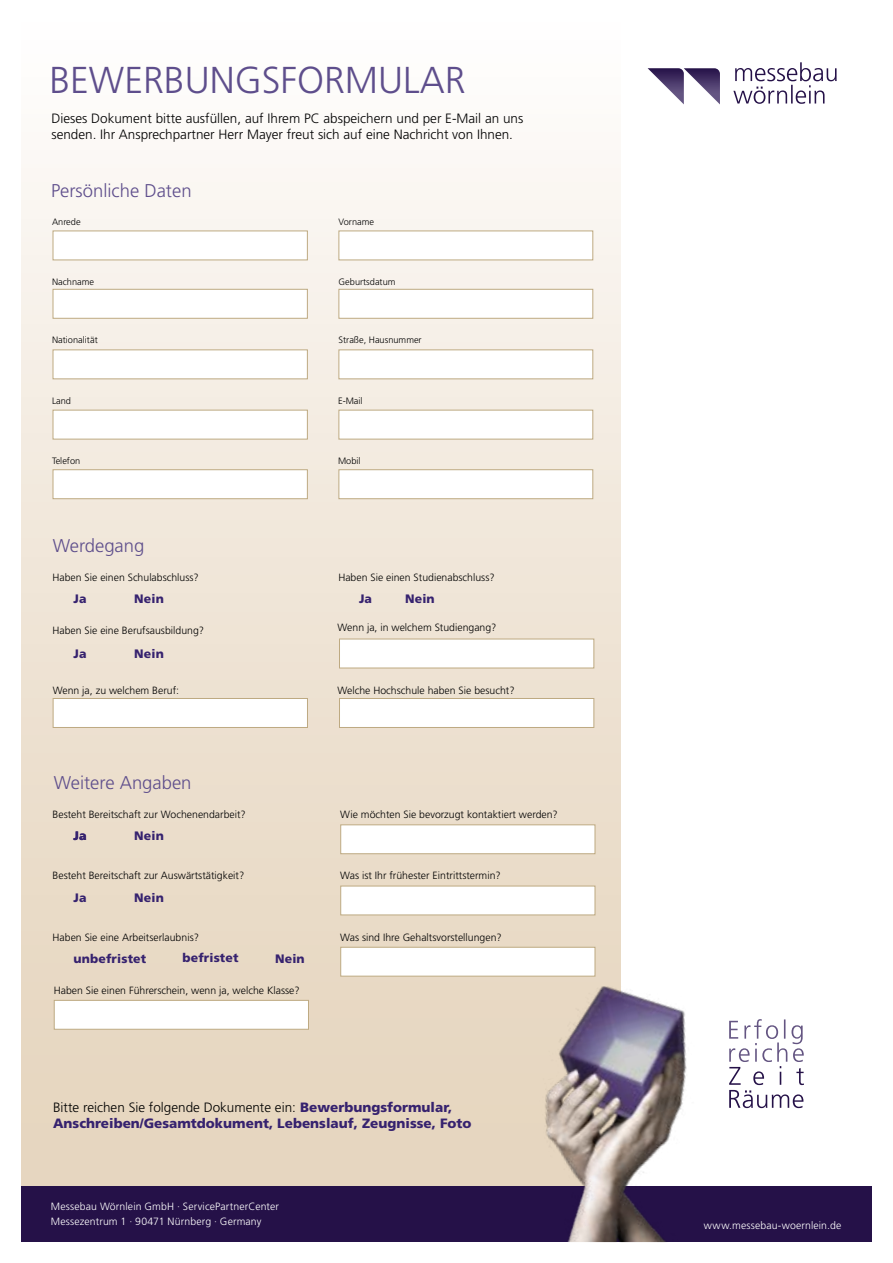
<style>
.page{position:relative;width:893px;height:1263px;background:#fff}
.page>*{position:absolute;margin:0;border:0;box-sizing:border-box;transform-origin:0 0}
.t1{font:300 37.5px "Frutiger";color:#5e4e8c}
.t2{font:300 18.45px "Frutiger";color:#5e4e8c}
.t3{font:300 13.5px/16.5px "Frutiger";color:#000}
.t4{font:900 13.5px/16.5px "Frutiger";color:#36226f}
.t5{font:900 12.3px "Frutiger";letter-spacing:.01em;color:#36226f}
.t6{font:300 10.5px "Frutiger";color:#000}
.t7{font:300 10.5px/15px "Frutiger";letter-spacing:.015em;color:#fff}
.t8{font:300 9.3px "Frutiger";color:#000}
.s1{font-weight:300;color:#000}
</style>
<div class="page">
<svg style="left:648px;top:68px;width:72px;height:36px"></svg>
<svg style="left:733px;top:62px;width:104px;height:42px"></svg>
<div style="left:21px;top:22px;width:600px;height:1165px;background:linear-gradient(to bottom,#fdfbf9,#e3d1b8)"></div>
<svg style="left:729px;top:1019px;width:75px;height:89px"></svg>
<div style="left:21px;top:1187px;width:851px;height:55px;background:#251148"></div>
<img style="left:460px;top:986px;width:238px;height:256px">
<div style="left:53px;top:231px;width:255px;height:29px;background:#fff;border:1px solid #beaa82"></div>
<div style="left:340px;top:947px;width:255px;height:29px;background:#fff;border:1px solid #beaa82"></div>
<div style="left:340px;top:824px;width:255px;height:30px;background:#fff;border:1px solid #beaa82"></div>
<div style="left:340px;top:886px;width:255px;height:29px;background:#fff;border:1px solid #beaa82"></div>
<div style="left:54px;top:1000px;width:255px;height:30px;background:#fff;border:1px solid #beaa82"></div>
<div style="left:339px;top:639px;width:255px;height:29px;background:#fff;border:1px solid #beaa82"></div>
<div style="left:339px;top:698px;width:255px;height:30px;background:#fff;border:1px solid #beaa82"></div>
<div style="left:53px;top:698px;width:255px;height:30px;background:#fff;border:1px solid #beaa82"></div>
<div style="left:53px;top:289px;width:255px;height:30px;background:#fff;border:1px solid #beaa82"></div>
<div style="left:53px;top:349px;width:255px;height:30px;background:#fff;border:1px solid #beaa82"></div>
<div style="left:53px;top:410px;width:255px;height:29px;background:#fff;border:1px solid #beaa82"></div>
<div style="left:53px;top:469px;width:255px;height:30px;background:#fff;border:1px solid #beaa82"></div>
<div style="left:338px;top:231px;width:255px;height:29px;background:#fff;border:1px solid #beaa82"></div>
<div style="left:338px;top:289px;width:255px;height:30px;background:#fff;border:1px solid #beaa82"></div>
<div style="left:338px;top:349px;width:255px;height:30px;background:#fff;border:1px solid #beaa82"></div>
<div style="left:338px;top:410px;width:255px;height:29px;background:#fff;border:1px solid #beaa82"></div>
<div style="left:338px;top:469px;width:255px;height:30px;background:#fff;border:1px solid #beaa82"></div>
<h1 class="t1" style="left:49px;top:59px;width:418px">BEWERBUNGSFORMULAR</h1>
<p class="t3" style="left:51px;top:110px;width:473px">Dieses Dokument bitte ausfüllen, auf Ihrem PC abspeichern und per E-Mail an uns senden. Ihr Ansprechpartner Herr Mayer freut sich auf eine Nachricht von Ihnen.</p>
<h2 class="t2" style="left:51px;top:180px;width:142px">Persönliche Daten</h2>
<p class="t8" style="left:52px;top:217px;width:30px">Anrede</p>
<p class="t8" style="left:339px;top:217px;width:37px">Vorname</p>
<p class="t8" style="left:52px;top:276px;width:44px">Nachname</p>
<p class="t8" style="left:339px;top:276px;width:58px">Geburtsdatum</p>
<p class="t8" style="left:52px;top:334px;width:47px">Nationalität</p>
<p class="t8" style="left:339px;top:334px;width:85px">Straße, Hausnummer</p>
<p class="t8" style="left:52px;top:395px;width:20px">Land</p>
<p class="t8" style="left:338px;top:395px;width:26px">E-Mail</p>
<p class="t8" style="left:52px;top:455px;width:30px">Telefon</p>
<p class="t8" style="left:338px;top:455px;width:24px">Mobil</p>
<h2 class="t2" style="left:53px;top:535px;width:93px">Werdegang</h2>
<p class="t6" style="left:53px;top:572px;width:148px">Haben Sie einen Schulabschluss?</p>
<p class="t5" style="left:73px;top:592px;width:15px">Ja</p>
<p class="t5" style="left:134px;top:592px;width:31px">Nein</p>
<p class="t6" style="left:338px;top:572px;width:158px">Haben Sie einen Studienabschluss?</p>
<p class="t5" style="left:405px;top:592px;width:31px">Nein</p>
<p class="t5" style="left:359px;top:592px;width:15px">Ja</p>
<p class="t6" style="left:53px;top:624px;width:153px">Haben Sie eine Berufsausbildung?</p>
<p class="t5" style="left:73px;top:646px;width:15px">Ja</p>
<p class="t5" style="left:134px;top:646px;width:31px">Nein</p>
<p class="t6" style="left:338px;top:621px;width:161px">Wenn ja, in welchem Studiengang?</p>
<p class="t6" style="left:53px;top:684px;width:128px">Wenn ja, zu welchem Beruf:</p>
<p class="t6" style="left:338px;top:684px;width:179px">Welche Hochschule haben Sie besucht?</p>
<h2 class="t2" style="left:54px;top:772px;width:139px">Weitere Angaben</h2>
<p class="t6" style="left:53px;top:809px;width:195px">Besteht Bereitschaft zur Wochenendarbeit?</p>
<p class="t5" style="left:134px;top:828px;width:31px">Nein</p>
<p class="t5" style="left:74px;top:828px;width:15px">Ja</p>
<p class="t6" style="left:340px;top:809px;width:219px">Wie möchten Sie bevorzugt kontaktiert werden?</p>
<p class="t6" style="left:53px;top:870px;width:193px">Besteht Bereitschaft zur Auswärtstätigkeit?</p>
<p class="t6" style="left:340px;top:870px;width:162px">Was ist Ihr frühester Eintrittstermin?</p>
<p class="t5" style="left:74px;top:890px;width:15px">Ja</p>
<p class="t5" style="left:134px;top:890px;width:31px">Nein</p>
<p class="t6" style="left:53px;top:931px;width:148px">Haben Sie eine Arbeitserlaubnis?</p>
<p class="t5" style="left:74px;top:951px;width:74px">unbefristet</p>
<p class="t5" style="left:182px;top:950px;width:58px">befristet</p>
<p class="t5" style="left:275px;top:951px;width:31px">Nein</p>
<p class="t6" style="left:54px;top:984px;width:247px">Haben Sie einen Führerschein, wenn ja, welche Klasse?</p>
<p class="t6" style="left:340px;top:931px;width:163px">Was sind Ihre Gehaltsvorstellungen?</p>
<p class="t4" style="left:53px;top:1098px;width:420px"><span class="s1">Bitte reichen Sie folgende Dokumente ein:</span> Bewerbungsformular,<br>Anschreiben/Gesamtdokument, Lebenslauf, Zeugnisse, Foto</p>
<p class="t7" style="left:51px;top:1198px;width:230px">Messebau Wörnlein GmbH · ServicePartnerCenter<br>Messezentrum 1 · 90471 Nürnberg · Germany</p>
<p class="t7" style="left:704px;top:1218px;width:139px">www.messebau-woernlein.de</p>
</div>
